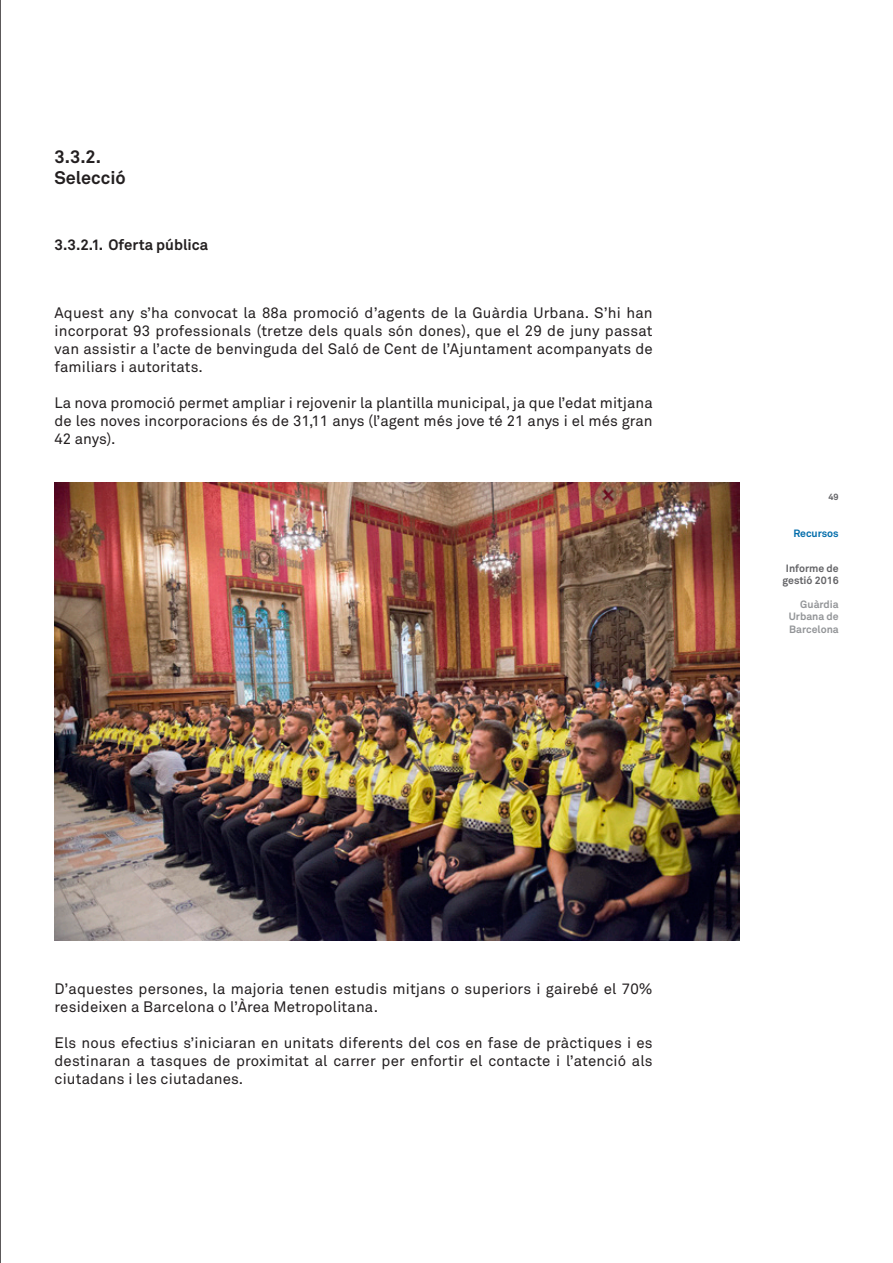
<style>
.page{position:relative;width:893px;height:1263px;background:#fff}
.page>*{position:absolute;margin:0;border:0;box-sizing:border-box;transform-origin:0 0}
.t1{font:700 18px/21px "Akkurat Pro";color:#231f20}
.t2{font:15px/18px "Akkurat Pro";letter-spacing:.01em;color:#231f20;text-align:justify}
.t3{font:700 15px "Akkurat Pro";color:#231f20}
.t4{font:700 10.5px/12.6px "Akkurat Pro";color:#939598;text-align:justify}
.t5{font:700 10.5px/12.6px "Akkurat Pro";color:#636366;text-align:center}
.t6{font:700 10.5px "Akkurat Pro";color:#006caa}
.t7{font:700 9px "Akkurat Pro";color:#636366}
</style>
<div class="page">
<hr style="left:0;top:0;width:1px;height:1263px;background:#231f20">
<img style="left:54px;top:483px;width:686px;height:457px">
<p class="t1" style="left:55px;top:146px;width:73px">3.3.2.<br>Selecció</p>
<p class="t3" style="left:55px;top:235px;width:155px">3.3.2.1. Oferta pública</p>
<p class="t2" style="left:55px;top:304px;width:600px">Aquest any s’ha convocat la 88a promoció d’agents de la Guàrdia Urbana. S’hi han incorporat 93 professionals (tretze dels quals són dones), que el 29 de juny passat van assistir a l’acte de benvinguda del Saló de Cent de l’Ajuntament acompanyats de familiars i autoritats.</p>
<p class="t2" style="left:55px;top:394px;width:600px">La nova promoció permet ampliar i rejovenir la plantilla municipal, ja que l’edat mitjana de les noves incorporacions és de 31,11 anys (l’agent més jove té 21 anys i el més gran 42 anys).</p>
<p class="t7" style="left:828px;top:492px;width:12px">49</p>
<p class="t6" style="left:793px;top:527px;width:47px">Recursos</p>
<p class="t5" style="left:782px;top:562px;width:58px">Informe de gestió 2016</p>
<p class="t4" style="left:789px;top:598px;width:51px;text-indent:12px">Guàrdia Urbana de Barcelona</p>
<p class="t2" style="left:55px;top:980px;width:600px">D’aquestes persones, la majoria tenen estudis mitjans o superiors i gairebé el 70% resideixen a Barcelona o l’Àrea Metropolitana.</p>
<p class="t2" style="left:55px;top:1034px;width:600px">Els nous efectius s’iniciaran en unitats diferents del cos en fase de pràctiques i es destinaran a tasques de proximitat al carrer per enfortir el contacte i l’atenció als ciutadans i les ciutadanes.</p>
</div>
